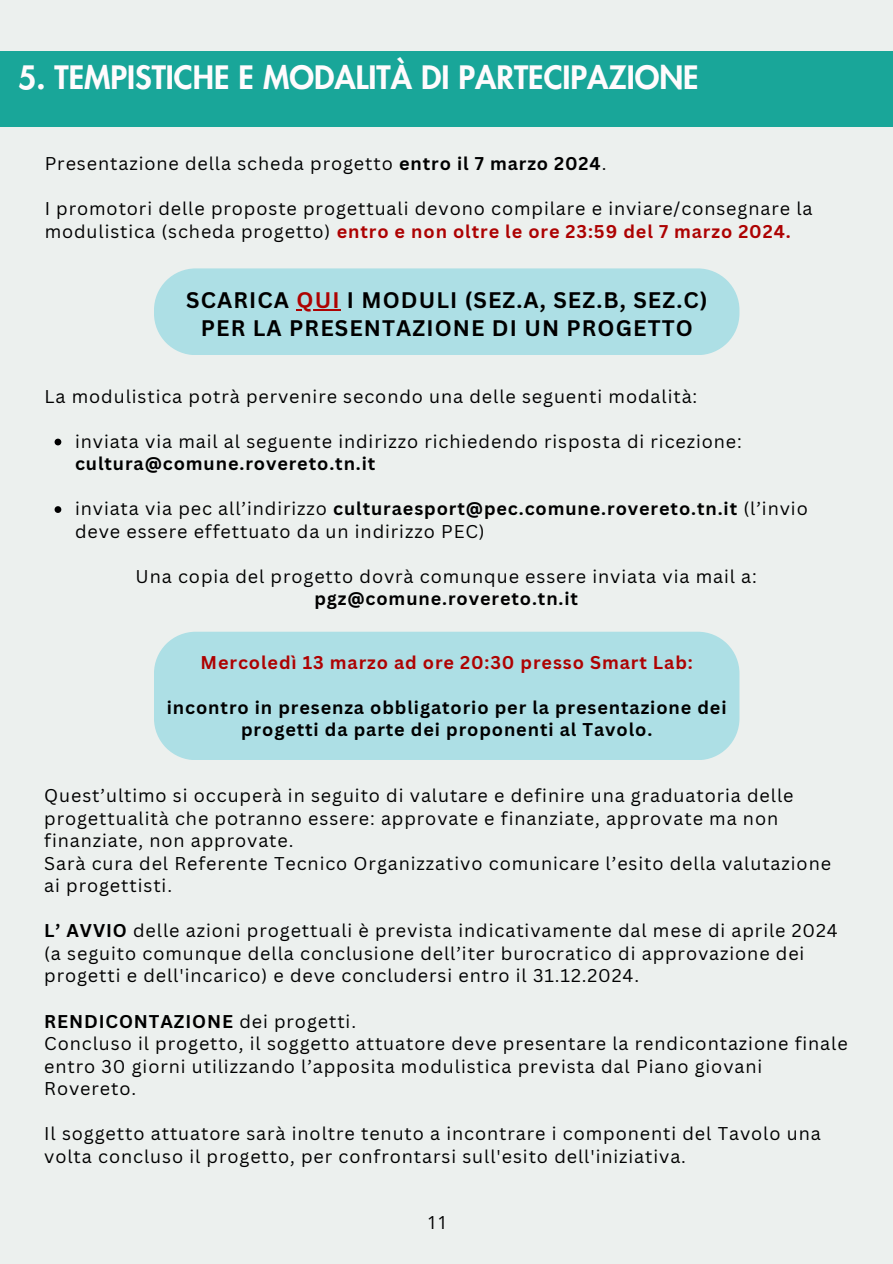
<style>
.page{position:relative;width:893px;height:1264px;background:#fff}
.page>*{position:absolute;margin:0;border:0;box-sizing:border-box;transform-origin:0 0}
.t1{font:800 31.5px "Futura LT Pro";color:#fffbfd}
.t2{font:700 21.9px/28.2px "Canva Sans";letter-spacing:.05em;color:#000;text-align:center}
.t3{font:18px/22.5px "Canva Sans";letter-spacing:.05em;color:#000}
.t4{font:700 18px/22.5px "Canva Sans";letter-spacing:.05em;color:#000;text-align:center}
.t5{font:700 18px "Canva Sans";letter-spacing:.05em;color:#ad0202}
.t6{font:18px "Open Sans";color:#000}
.s1{font-weight:700}
.s2{font-weight:700;color:#ad0202}
.s3{color:#ad0202}
</style>
<div class="page">
<div style="left:0;top:0;width:892px;height:1263px;background:#ecf0ee"></div>
<div style="left:0;top:52px;width:892px;height:75px;background:#19a699"></div>
<div style="left:154px;top:268px;width:585px;height:87px;background:#addfe5"></div>
<svg style="left:55px;top:438px;width:6px;height:7px"></svg>
<svg style="left:55px;top:506px;width:6px;height:7px"></svg>
<hr style="left:296px;top:309px;width:44px;height:1px;background:#ad0202">
<div style="left:154px;top:631px;width:585px;height:129px;background:#addfe5"></div>
<h1 class="t1" style="left:18px;top:63px;width:682px">5. TEMPISTICHE E MODALITÀ DI PARTECIPAZIONE</h1>
<p class="t3" style="left:45px;top:152px;width:563px">Presentazione della scheda progetto <span class="s1">entro il 7 marzo 2024</span>.</p>
<p class="t3" style="left:45px;top:197px;width:769px">I promotori delle proposte progettuali devono compilare e inviare/consegnare la modulistica (scheda progetto) <span class="s2">entro e non oltre le ore 23:59 del 7 marzo 2024.</span></p>
<p class="t2" style="left:186px;top:285px;width:523px">SCARICA <span class="s3">QUI</span> I MODULI (SEZ.A, SEZ.B, SEZ.C)<br>PER LA PRESENTAZIONE DI UN PROGETTO</p>
<p class="t3" style="left:44px;top:384px;width:654px">La modulistica potrà pervenire secondo una delle seguenti modalità:</p>
<p class="t3" style="left:75px;top:429px;width:668px">inviata via mail al seguente indirizzo richiedendo risposta di ricezione:</p>
<p class="t4" style="left:75px;top:452px;width:302px">cultura@comune.rovereto.tn.it</p>
<p class="t3" style="left:75px;top:497px;width:734px">inviata via pec all’indirizzo <span class="s1">culturaesport@pec.comune.rovereto.tn.it</span> (l’invio deve essere effettuato da un indirizzo PEC)</p>
<p class="t3" style="left:136px;top:564px;width:622px">Una copia del progetto dovrà comunque essere inviata via mail a:</p>
<p class="t4" style="left:314px;top:587px;width:265px">pgz@comune.rovereto.tn.it</p>
<p class="t5" style="left:200px;top:649px;width:493px">Mercoledì 13 marzo ad ore 20:30 presso Smart Lab:</p>
<p class="t4" style="left:167px;top:695px;width:561px">incontro in presenza obbligatorio per la presentazione dei progetti da parte dei proponenti al Tavolo.</p>
<p class="t3" style="left:44px;top:784px;width:788px">Quest’ultimo si occuperà in seguito di valutare e definire una graduatoria delle progettualità che potranno essere: approvate e finanziate, approvate ma non finanziate, non approvate.<br>Sarà cura del Referente Tecnico Organizzativo comunicare l’esito della valutazione ai progettisti.</p>
<p class="t3" style="left:44px;top:919px;width:795px"><span class="s1">L’ AVVIO</span> delle azioni progettuali è prevista indicativamente dal mese di aprile 2024 (a seguito comunque della conclusione dell’iter burocratico di approvazione dei progetti e dell'incarico) e deve concludersi entro il 31.12.2024.</p>
<p class="t3" style="left:44px;top:1009px;width:805px"><span class="s1">RENDICONTAZIONE</span> dei progetti.<br>Concluso il progetto, il soggetto attuatore deve presentare la rendicontazione finale entro 30 giorni utilizzando l’apposita modulistica prevista dal Piano giovani Rovereto.</p>
<p class="t3" style="left:44px;top:1121px;width:778px">Il soggetto attuatore sarà inoltre tenuto a incontrare i componenti del Tavolo una volta concluso il progetto, per confrontarsi sull'esito dell'iniziativa.</p>
<p class="t6" style="left:427px;top:1209px;width:22px">11</p>
</div>
